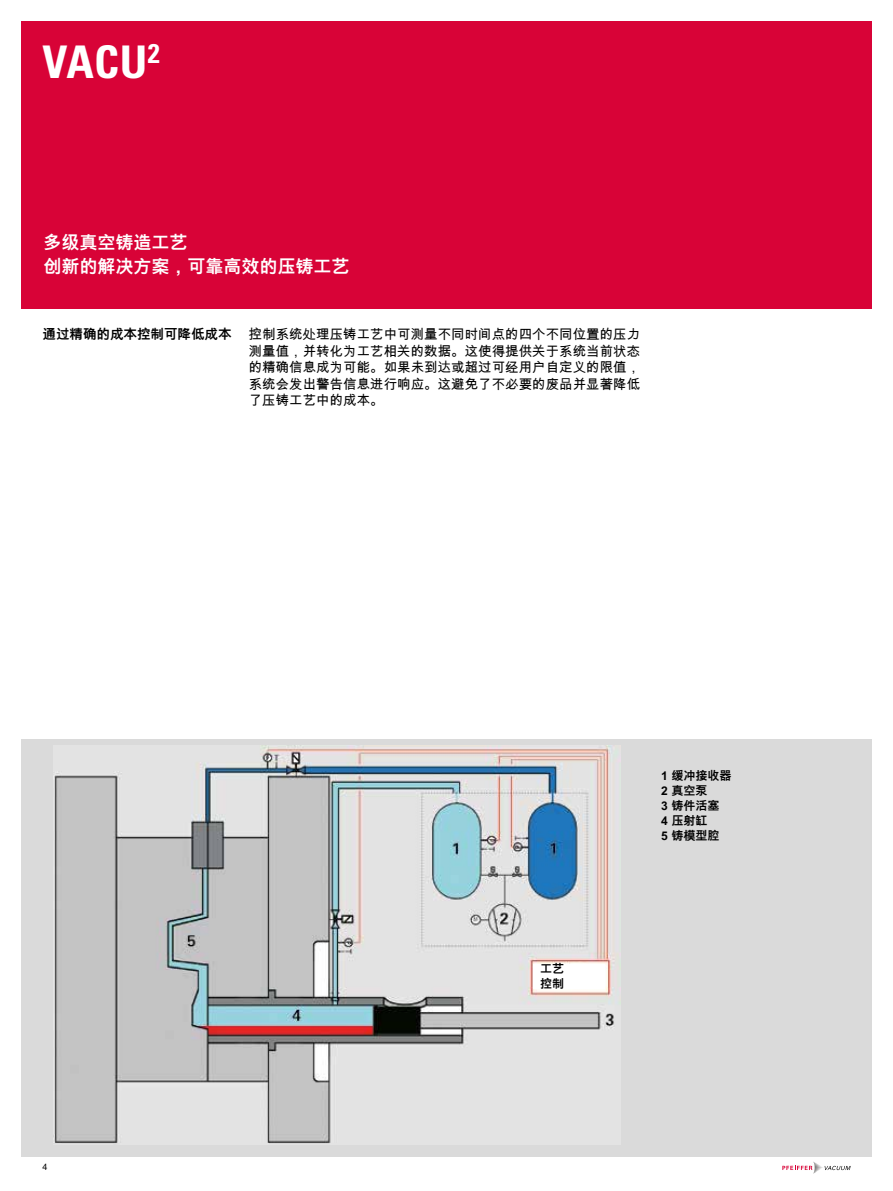
<style>
.page{position:relative;width:893px;height:1191px;background:#fff}
.page>*{position:absolute;margin:0;border:0;box-sizing:border-box;transform-origin:0 0}
.t1{font:700 condensed 45px "Univers";color:#fff}
.t2{font:700 18px/24px "Arial Unicode MS";color:#fff}
.t3{font:13.5px/16.5px "Arial Unicode MS";color:#000;text-align:justify}
.t4{font:700 13.5px "Arial Unicode MS";color:#000}
.t5{font:700 12px/15px "Arial Unicode MS";color:#000}
.t6{font:9px "Arial Unicode MS";color:#000}
</style>
<div class="page">
<div style="left:21px;top:739px;width:851px;height:418px;background:#dadada"></div>
<img style="left:53px;top:745px;width:567px;height:398px">
<svg style="left:782px;top:1161px;width:69px;height:12px"></svg>
<div style="left:21px;top:21px;width:851px;height:287px;background:#d80337"></div>
<div style="left:534px;top:964px;width:71px;height:25px;background:#fff"></div>
<h1 class="t1" style="left:43px;top:35px;width:119px">VACU<sup>2</sup></h1>
<h2 class="t2" style="left:43px;top:231px;width:307px">多级真空铸造工艺<br>创新的解决方案，可靠高效的压铸工艺</h2>
<p class="t4" style="left:43px;top:325px;width:190px">通过精确的成本控制可降低成本</p>
<p class="t3" style="left:249px;top:326px;width:393px">控制系统处理压铸工艺中可测量不同时间点的四个不同位置的压力测量值，并转化为工艺相关的数据。这使得提供关于系统当前状态的精确信息成为可能。如果未到达或超过可经用户自定义的限值，系统会发出警告信息进行响应。这避免了不必要的废品并显著降低了压铸工艺中的成本。</p>
<p class="t6" style="left:43px;top:1160px;width:7px">4</p>
<p class="t5" style="left:540px;top:961px;width:25px">工艺控制</p>
<p class="t5" style="left:661px;top:769px;width:72px">1 缓冲接收器<br>2 真空泵<br>3 铸件活塞<br>4 压射缸<br>5 铸模型腔</p>
</div>
